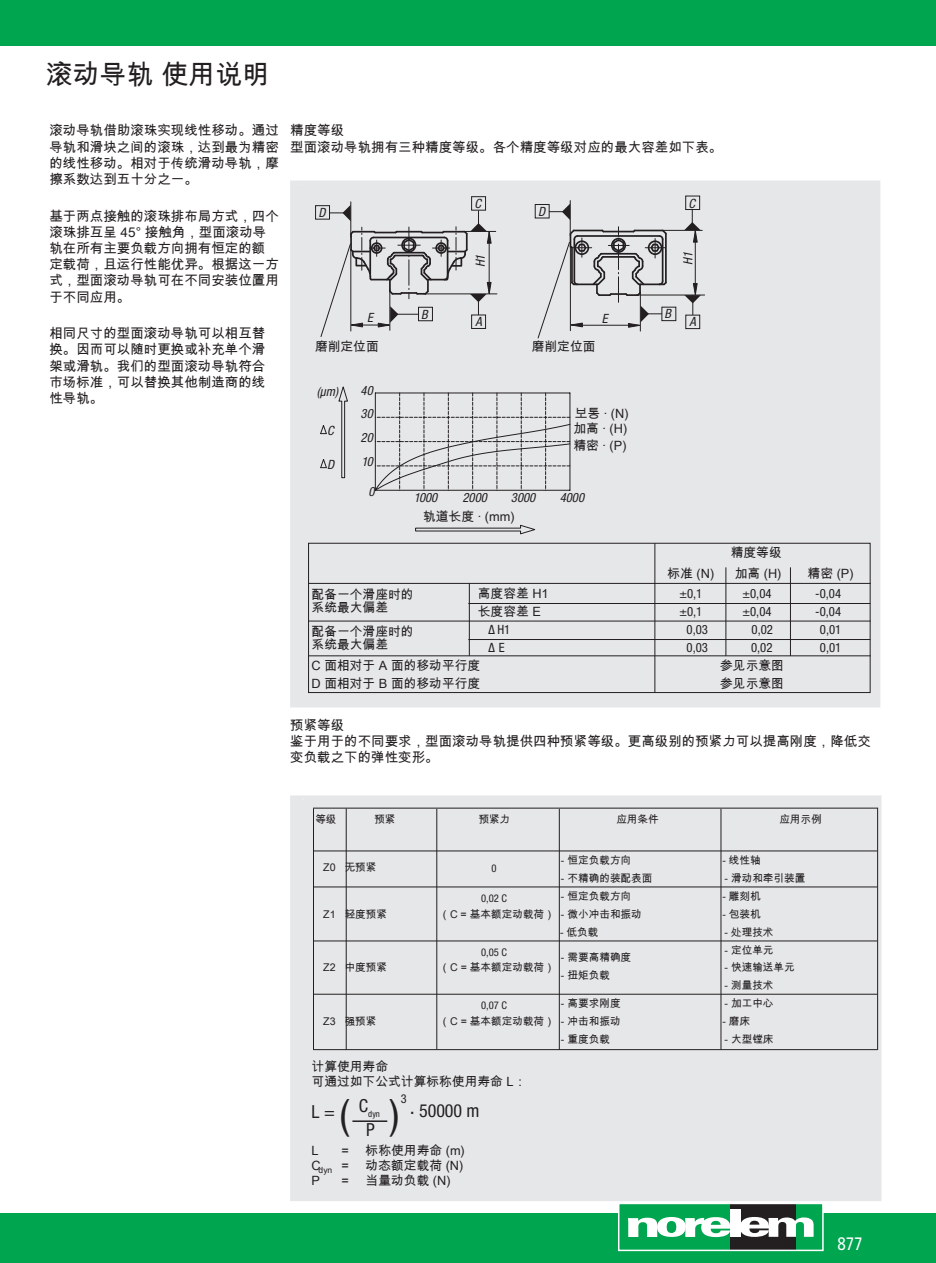
<style>
.page{position:relative;width:936px;height:1263px;background:#fff}
.page>*{position:absolute;margin:0;border:0;box-sizing:border-box;transform-origin:0 0}
.t1{font:condensed 42px "Helvetica Neue LTW1 G";color:#231f20}
.t2{font:27px "Arial Unicode MS";color:#231f20}
.t3{font:condensed 18px "Helvetica Neue LTW1 G";color:#231f20}
.t4{font:18px "Frutiger Neue LTW1 G";color:#fff;scale:.81 1}
.t5{font:13.5px/16.2px "Arial Unicode MS";color:#231f20}
.t6{font:12.75px/18px "Arial Unicode MS";color:#231f20}
.t7{font:condensed 12.75px/18px "Helvetica Neue LTW1 G";color:#231f20;text-align:center}
.t8{font:italic condensed 12.75px/23.9px "Helvetica Neue LTW1 G";color:#231f20;text-align:justify}
.t9{font:condensed 12.3px "Helvetica Neue LTW1 G";color:#231f20}
.t10{font:10.65px "Arial Unicode MS";color:#231f20}
.t11{font:condensed 10.65px "Helvetica Neue LTW1 G";color:#231f20}
.t12{font:condensed 8.7px "Helvetica Neue LTW1 G";color:#231f20}
.t13{font:8.55px "Arial Unicode MS";color:#231f20}
</style>
<div class="page">
<div style="left:0;top:0;width:935px;height:46px;background:#00a54f"></div>
<div style="left:0;top:1213px;width:935px;height:50px;background:#00a54f"></div>
<div style="left:618px;top:1203px;width:204px;height:47px;background:#00a54f"></div>
<div style="left:730px;top:1203px;width:65px;height:47px;background:#231f20"></div>
<svg style="left:628px;top:1217px;width:102px;height:20px"></svg>
<div style="left:730px;top:1209px;width:10px;height:28px;background:#fff"></div>
<svg style="left:740px;top:1217px;width:73px;height:20px"></svg>
<div style="left:618px;top:1203px;width:205px;height:48px;border:2px solid #fff"></div>
<svg style="left:290px;top:180px;width:590px;height:528px;background:#dedfe0"></svg>
<div style="left:290px;top:795px;width:592px;height:406px;background:#e6e7e9"></div>
<h2 class="t2" style="left:46px;top:55px;width:225px">滚动导轨 使用说明</h2>
<p class="t5" style="left:49px;top:122px;width:231px;text-align:justify">滚动导轨借助滚珠实现线性移动。通过导轨和滑块之间的滚珠，达到最为精密的线性移动。相对于传统滑动导轨，摩擦系数达到五十分之一。</p>
<p class="t5" style="left:49px;top:207px;width:231px">基于两点接触的滚珠排布局方式，四个滚珠排互呈 45° 接触角，型面滚动导轨在所有主要负载方向拥有恒定的额定载荷，且运行性能优异。根据这一方式，型面滚动导轨可在不同安装位置用于不同应用。</p>
<p class="t5" style="left:49px;top:325px;width:217px;text-align:justify">相同尺寸的型面滚动导轨可以相互替换。因而可以随时更换或补充单个滑架或滑轨。我们的型面滚动导轨符合市场标准，可以替换其他制造商的线性导轨。</p>
<p class="t5" style="left:290px;top:122px;width:433px">精度等级<br>型面滚动导轨拥有三种精度等级。各个精度等级对应的最大容差如下表。</p>
<p class="t8" style="left:318px;top:201px;width:9px">D</p>
<p class="t8" style="left:367px;top:306px;width:7px">E</p>
<p class="t8" style="left:421px;top:303px;width:8px">B</p>
<p class="t8" style="left:474px;top:192px;width:8px">C</p>
<p class="t8" style="left:468px;top:267px;width:14px;rotate:-90deg">H1</p>
<p class="t8" style="left:475px;top:310px;width:8px">A</p>
<p class="t8" style="left:538px;top:199px;width:9px">D</p>
<p class="t8" style="left:601px;top:306px;width:7px">E</p>
<p class="t6" style="left:315px;top:337px;width:65px">磨削定位面</p>
<p class="t6" style="left:531px;top:338px;width:65px">磨削定位面</p>
<p class="t8" style="left:317px;top:379px;width:23px">(µm)</p>
<p class="t8" style="left:327px;top:418px;width:8px">C</p>
<p class="t8" style="left:327px;top:452px;width:9px">D</p>
<p class="t8" style="left:360px;top:378px;width:14px">40<br>30<br>20<br>10</p>
<p class="t8" style="left:368px;top:480px;width:8px">0</p>
<p class="t6" style="left:574px;top:405px;width:55px">보통 · (N)</p>
<p class="t6" style="left:573px;top:419px;width:55px">加高 · (H)</p>
<p class="t6" style="left:573px;top:436px;width:55px">精密 · (P)</p>
<p class="t8" style="left:413px;top:486px;width:25px">1000</p>
<p class="t8" style="left:462px;top:486px;width:26px">2000</p>
<p class="t8" style="left:511px;top:486px;width:26px">3000</p>
<p class="t8" style="left:559px;top:486px;width:26px">4000</p>
<p class="t6" style="left:423px;top:507px;width:93px">轨道长度 · (mm)</p>
<p class="t6" style="left:311px;top:588px;width:104px;line-height:12.8px">配备一个滑座时的系统最大偏差</p>
<p class="t6" style="left:311px;top:625px;width:104px;line-height:12.8px">配备一个滑座时的系统最大偏差</p>
<p class="t6" style="left:478px;top:584px;width:72px">高度容差 H1长度容差 E</p>
<p class="t7" style="left:488px;top:621px;width:24px;text-align:left">∆ H1 ∆ E</p>
<p class="t6" style="left:311px;top:656px;width:170px">C 面相对于 A 面的移动平行度<br>D 面相对于 B 面的移动平行度</p>
<p class="t8" style="left:688px;top:191px;width:8px">C</p>
<p class="t8" style="left:676px;top:265px;width:14px;rotate:-90deg">H1</p>
<p class="t8" style="left:664px;top:302px;width:8px">B</p>
<p class="t8" style="left:689px;top:310px;width:8px">A</p>
<p class="t6" style="left:730px;top:543px;width:53px">精度等级</p>
<p class="t6" style="left:667px;top:564px;width:48px">标准 (N)</p>
<p class="t6" style="left:734px;top:564px;width:48px">加高 (H)</p>
<p class="t6" style="left:807px;top:564px;width:48px">精密 (P)</p>
<p class="t7" style="left:679px;top:585px;width:30px">±0,1 ±0,1<br>0,03<br>0,03</p>
<p class="t7" style="left:742px;top:585px;width:32px;text-align:right">±0,04 ±0,04<br>0,02<br>0,02</p>
<p class="t7" style="left:815px;top:585px;width:28px">-0,04 -0,04<br>0,01<br>0,01</p>
<p class="t6" style="left:720px;top:656px;width:65px">参见示意图参见示意图</p>
<p class="t5" style="left:290px;top:717px;width:582px">预紧等级<br>鉴于用于的不同要求，型面滚动导轨提供四种预紧等级。更高级别的预紧力可以提高刚度，降低交变负载之下的弹性变形。</p>
<p class="t10" style="left:315px;top:812px;width:23px">等级</p>
<p class="t10" style="left:374px;top:812px;width:22px">预紧</p>
<p class="t10" style="left:479px;top:812px;width:33px">预紧力</p>
<p class="t10" style="left:616px;top:812px;width:44px">应用条件</p>
<p class="t10" style="left:779px;top:812px;width:44px">应用示例</p>
<p class="t10" style="left:323px;top:860px;width:14px">Z0</p>
<p class="t10" style="left:323px;top:906px;width:14px">Z1</p>
<p class="t10" style="left:344px;top:860px;width:33px">无预紧</p>
<p class="t10" style="left:344px;top:906px;width:44px">轻度预紧</p>
<p class="t11" style="left:491px;top:862px;width:7px">0</p>
<p class="t11" style="left:481px;top:892px;width:27px">0,02 C</p>
<p class="t10" style="left:439px;top:906px;width:117px">（C = 基本额定动载荷）</p>
<p class="t11" style="left:481px;top:946px;width:27px">0,05 C</p>
<p class="t10" style="left:323px;top:960px;width:14px">Z2</p>
<p class="t10" style="left:344px;top:960px;width:44px">中度预紧</p>
<p class="t10" style="left:439px;top:960px;width:117px">（C = 基本额定动载荷）</p>
<p class="t11" style="left:481px;top:999px;width:27px">0,07 C</p>
<p class="t10" style="left:323px;top:1014px;width:14px">Z3</p>
<p class="t10" style="left:344px;top:1014px;width:33px">强预紧</p>
<p class="t10" style="left:439px;top:1014px;width:117px">（C = 基本额定动载荷）</p>
<p class="t6" style="left:311px;top:1057px;width:78px">计算使用寿命</p>
<p class="t6" style="left:311px;top:1072px;width:216px">可通过如下公式计算标称使用寿命 L：</p>
<p class="t9" style="left:401px;top:1091px;width:7px">3</p>
<h3 class="t3" style="left:311px;top:1101px;width:25px">L =</h3>
<p class="t12" style="left:359px;top:1109px;width:23px"><sup>C</sup>dyn</p>
<h3 class="t3" style="left:410px;top:1100px;width:71px"><sup>.</sup> 50000 m</h3>
<h3 class="t3" style="left:366px;top:1119px;width:10px">P</h3>
<h1 class="t1" style="left:339px;top:1089px;width:61px">( )</h1>
<p class="t6" style="left:311px;top:1141px;width:9px">L</p>
<p class="t6" style="left:341px;top:1141px;width:9px">=</p>
<p class="t6" style="left:365px;top:1141px;width:101px">标称使用寿命 (m)</p>
<p class="t13" style="left:311px;top:1164px;width:39px"><sup>C</sup>dyn <sup>=</sup></p>
<p class="t6" style="left:365px;top:1156px;width:99px">动态额定载荷 (N)</p>
<p class="t6" style="left:311px;top:1171px;width:10px">P</p>
<p class="t6" style="left:341px;top:1171px;width:9px">=</p>
<p class="t6" style="left:365px;top:1171px;width:87px">当量动负载 (N)</p>
<p class="t10" style="left:561px;top:852px;width:72px">- 恒定负载方向</p>
<p class="t10" style="left:561px;top:870px;width:93px">- 不精确的装配表面</p>
<p class="t10" style="left:561px;top:888px;width:72px">- 恒定负载方向</p>
<p class="t10" style="left:561px;top:906px;width:82px">- 微小冲击和振动</p>
<p class="t10" style="left:560px;top:924px;width:40px">- 低负载</p>
<p class="t10" style="left:561px;top:949px;width:72px">- 需要高精确度</p>
<p class="t10" style="left:561px;top:967px;width:51px">- 扭矩负载</p>
<p class="t10" style="left:561px;top:996px;width:61px">- 高要求刚度</p>
<p class="t10" style="left:561px;top:1014px;width:61px">- 冲击和振动</p>
<p class="t10" style="left:561px;top:1032px;width:51px">- 重度负载</p>
<p class="t10" style="left:722px;top:852px;width:40px">- 线性轴</p>
<p class="t10" style="left:724px;top:870px;width:82px">- 滑动和牵引装置</p>
<p class="t10" style="left:722px;top:888px;width:40px">- 雕刻机</p>
<p class="t10" style="left:722px;top:906px;width:40px">- 包装机</p>
<p class="t10" style="left:724px;top:924px;width:51px">- 处理技术</p>
<p class="t10" style="left:724px;top:942px;width:51px">- 定位单元</p>
<p class="t10" style="left:724px;top:960px;width:72px">- 快速输送单元</p>
<p class="t10" style="left:724px;top:978px;width:51px">- 测量技术</p>
<p class="t10" style="left:724px;top:996px;width:51px">- 加工中心</p>
<p class="t10" style="left:722px;top:1014px;width:29px">- 磨床</p>
<p class="t10" style="left:724px;top:1032px;width:51px">- 大型镗床</p>
<h3 class="t4" style="left:837px;top:1230px;width:32px">877</h3>
</div>
